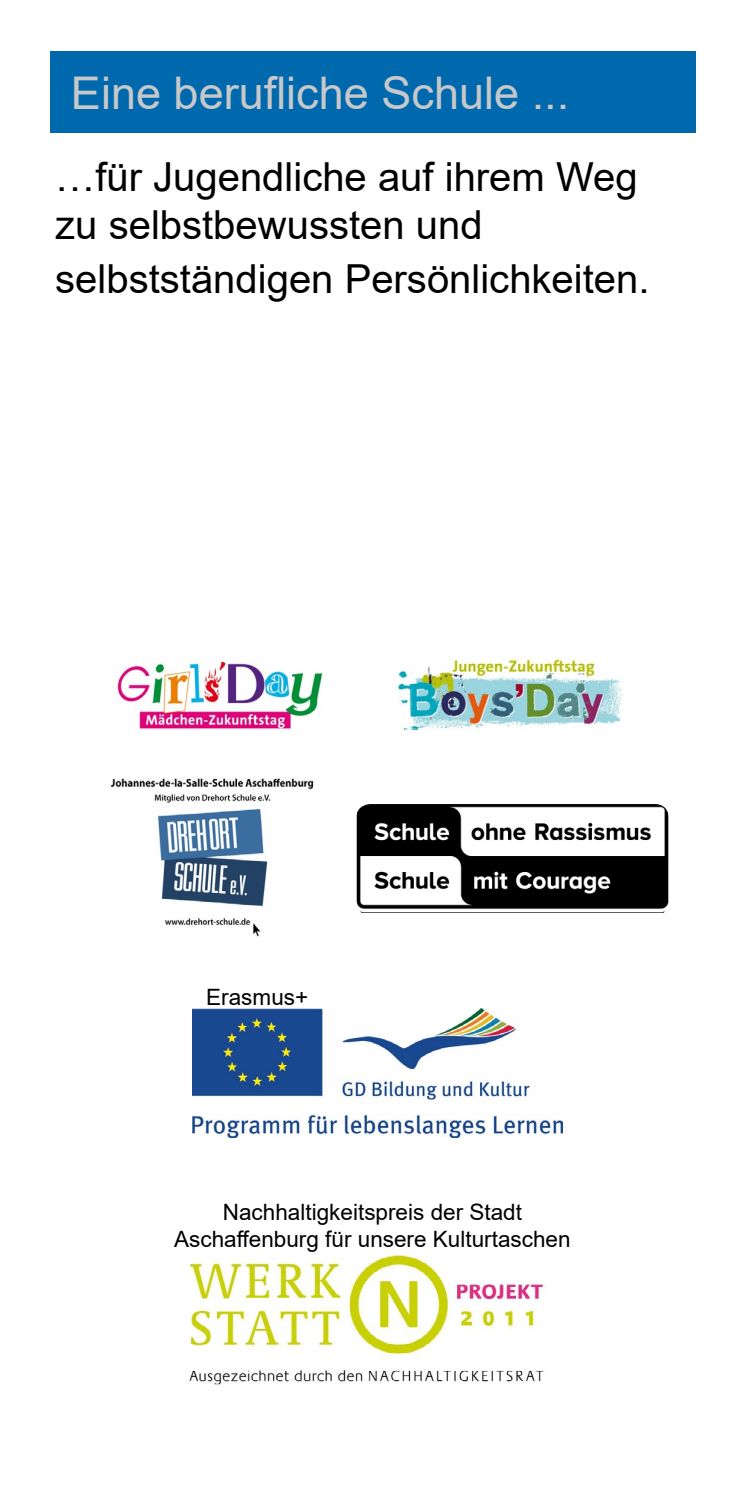
<style>
.page{position:relative;width:745px;height:1489px;background:#fff}
.page>*{position:absolute;margin:0;border:0;box-sizing:border-box;transform-origin:0 0}
.t1{font:45px "Arial";color:#c7c8ca}
.t2{font:40px/48px "Arial";color:#000}
.t3{font:22.5px/27px "Arial";color:#000;text-align:center}
</style>
<div class="page">
<div style="left:50px;top:51px;width:644px;height:82px;background:#0069ad"></div>
<img style="left:193px;top:1008px;width:369px;height:129px">
<img style="left:110px;top:778px;width:204px;height:159px">
<img style="left:189px;top:1254px;width:355px;height:131px">
<img style="left:397px;top:658px;width:226px;height:73px">
<img style="left:117px;top:661px;width:206px;height:69px">
<img style="left:356px;top:804px;width:312px;height:108px">
<p class="t1" style="left:71px;top:62px;width:499px">Eine berufliche Schule ...</p>
<p class="t2" style="left:55px;top:152px;width:583px">…für Jugendliche auf ihrem Weg zu selbstbewussten und</p>
<p class="t2" style="left:55px;top:254px;width:595px">selbstständigen Persönlichkeiten.</p>
<p class="t3" style="left:206px;top:983px;width:103px">Erasmus+</p>
<p class="t3" style="left:174px;top:1198px;width:397px">Nachhaltigkeitspreis der Stadt<br>Aschaffenburg für unsere Kulturtaschen</p>
</div>
